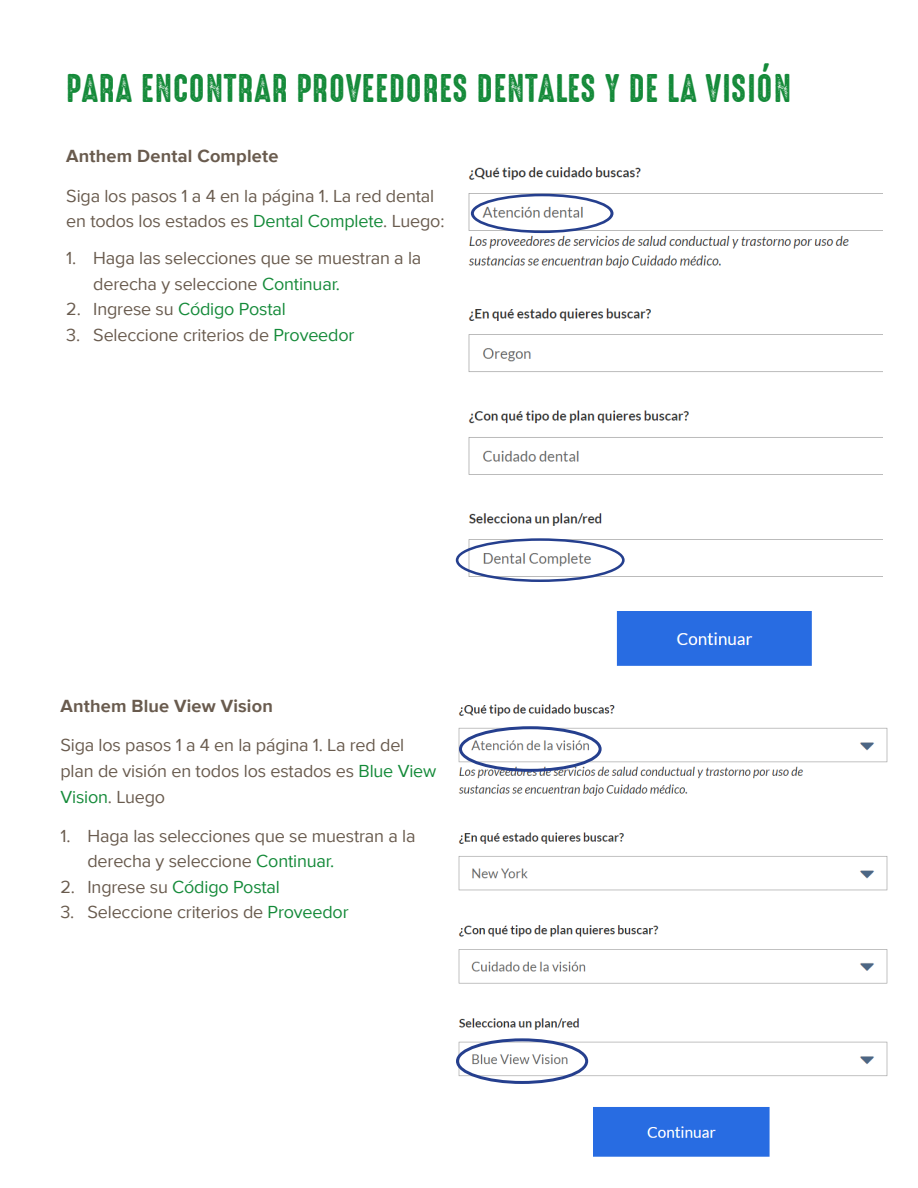
<style>
.page{position:relative;width:918px;height:1188px;background:#fff}
.page>*{position:absolute;margin:0;border:0;box-sizing:border-box;transform-origin:0 0}
.t1{font:36px "High Voltage Rough";letter-spacing:.025em;color:#148a39}
.t2{font:700 18.15px "Proxima Nova";letter-spacing:.01em;color:#695b4e}
.t3{font:18px/25.5px "Proxima Nova";letter-spacing:-.01em;color:#695b4e}
.t4{font:18px "Proxima Nova";letter-spacing:-.01em;color:#148a39}
.s1{color:#148a39}
.s2{color:#695b4e}
</style>
<div class="page">
<img style="left:456px;top:704px;width:432px;height:453px">
<img style="left:463px;top:167px;width:420px;height:499px">
<div style="left:471px;top:194px;width:142px;height:39px;border:3px solid #253f8e;border-radius:50%"></div>
<div style="left:456px;top:538px;width:169px;height:44px;border:3px solid #253f8e;border-radius:50%"></div>
<div style="left:459px;top:726px;width:143px;height:46px;border:3px solid #253f8e;border-radius:50%"></div>
<div style="left:456px;top:1038px;width:132px;height:46px;border:3px solid #253f8e;border-radius:50%"></div>
<p class="t1" style="left:66px;top:69px;width:726px">PARA ENCONTRAR PROVEEDORES DENTALES Y DE LA VISIÓN</p>
<p class="t2" style="left:66px;top:143px;width:214px">Anthem Dental Complete</p>
<p class="t3" style="left:66px;top:182px;width:380px">Siga los pasos 1 a 4 en la página 1. La red dental en todos los estados es <span class="s1">Dental Complete</span>. Luego:</p>
<p class="t3" style="left:93px;top:245px;width:330px;text-indent:-27px">1. Haga las selecciones que se muestran a la derecha y seleccione <span class="s1">Continuar.</span></p>
<p class="t4" style="left:66px;top:296px;width:221px"><span class="s2">2. Ingrese su</span> Código Postal</p>
<p class="t3" style="left:66px;top:321px;width:290px">3. Seleccione criterios de <span class="s1">Proveedor</span></p>
<p class="t2" style="left:60px;top:693px;width:214px">Anthem Blue View Vision</p>
<p class="t3" style="left:60px;top:732px;width:377px">Siga los pasos 1 a 4 en la página 1. La red del plan de visión en todos los estados es <span class="s1">Blue View<br>Vision</span>. Luego</p>
<p class="t3" style="left:87px;top:822px;width:330px;text-indent:-27px">1. Haga las selecciones que se muestran a la derecha y seleccione <span class="s1">Continuar.</span></p>
<p class="t4" style="left:60px;top:873px;width:221px"><span class="s2">2. Ingrese su</span> Código Postal</p>
<p class="t3" style="left:60px;top:899px;width:290px">3. Seleccione criterios de <span class="s1">Proveedor</span></p>
</div>
